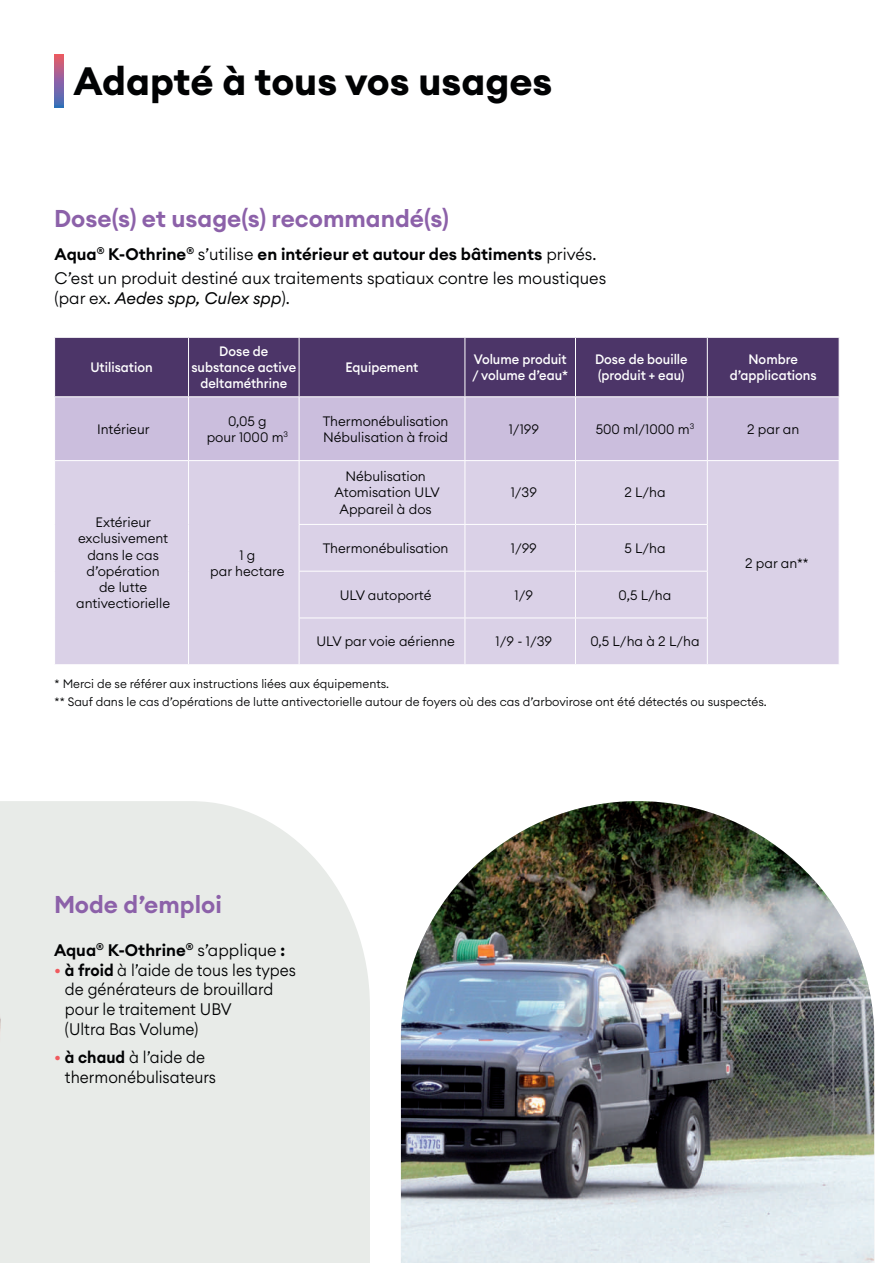
<style>
.page{position:relative;width:893px;height:1263px;background:#fff}
.page>*{position:absolute;margin:0;border:0;box-sizing:border-box;transform-origin:0 0}
.t1{font:700 39px "Euclid Circular A";color:#010203}
.t2{font:600 24px "Euclid Circular A";color:#8c61a9}
.t3{font:300 16.5px/24px "Euclid Circular A";color:#010203}
.t4{font:300 16.5px/19.8px "Euclid Circular A";color:#010203;scale:.95 1}
.t5{font:600 16.5px "Euclid Circular A";color:#010203}
.t6{font:italic 16.5px "Euclid Circular A";color:#010203}
.t7{font:300 13.5px/16.2px "Euclid Circular A";color:#010203;text-align:center}
.t8{font:500 13.5px/16.2px "Euclid Circular A";color:#fff;text-align:center;scale:.95 1}
.t9{font:300 12px/18.6px "Euclid Circular A";color:#010203}
.s1{font-weight:600}
.s2{font-weight:300;font-style:normal}
.s3{font-weight:300}
.s4{color:#f05a5e}
</style>
<div class="page">
<div style="left:0;top:801px;width:370px;height:462px;background:#e8ebe8"></div>
<div style="left:55px;top:338px;width:784px;height:58px;background:#4c3568"></div>
<div style="left:55px;top:397px;width:784px;height:63px;background:#cbbedd"></div>
<div style="left:55px;top:461px;width:784px;height:203px;background:#dad1e7"></div>
<hr style="left:188px;top:338px;width:1px;height:58px;background:#fff">
<hr style="left:299px;top:338px;width:1px;height:58px;background:#fff">
<hr style="left:465px;top:338px;width:1px;height:58px;background:#fff">
<hr style="left:575px;top:338px;width:1px;height:58px;background:#fff">
<hr style="left:707px;top:338px;width:1px;height:58px;background:#fff">
<hr style="left:188px;top:397px;width:1px;height:63px;background:#fff">
<hr style="left:299px;top:397px;width:1px;height:63px;background:#fff">
<hr style="left:465px;top:397px;width:1px;height:63px;background:#fff">
<hr style="left:707px;top:397px;width:1px;height:63px;background:#fff">
<hr style="left:188px;top:461px;width:1px;height:63px;background:#fff">
<hr style="left:299px;top:461px;width:1px;height:63px;background:#fff">
<hr style="left:465px;top:461px;width:1px;height:63px;background:#fff">
<hr style="left:575px;top:461px;width:1px;height:63px;background:#fff">
<hr style="left:188px;top:524px;width:1px;height:47px;background:#fff">
<hr style="left:299px;top:525px;width:1px;height:46px;background:#fff">
<hr style="left:465px;top:525px;width:1px;height:46px;background:#fff">
<hr style="left:575px;top:525px;width:1px;height:46px;background:#fff">
<hr style="left:188px;top:571px;width:1px;height:47px;background:#fff">
<hr style="left:299px;top:571px;width:1px;height:47px;background:#fff">
<hr style="left:465px;top:571px;width:1px;height:47px;background:#fff">
<hr style="left:575px;top:571px;width:1px;height:47px;background:#fff">
<hr style="left:188px;top:618px;width:1px;height:46px;background:#fff">
<hr style="left:299px;top:618px;width:1px;height:46px;background:#fff">
<hr style="left:465px;top:618px;width:1px;height:46px;background:#fff">
<hr style="left:575px;top:618px;width:1px;height:46px;background:#fff">
<hr style="left:707px;top:461px;width:1px;height:63px;background:#fff">
<hr style="left:707px;top:525px;width:1px;height:46px;background:#fff">
<hr style="left:707px;top:571px;width:1px;height:47px;background:#fff">
<hr style="left:707px;top:618px;width:1px;height:46px;background:#fff">
<hr style="left:299px;top:524px;width:166px;height:1px;background:#fff">
<hr style="left:465px;top:524px;width:110px;height:1px;background:#fff">
<hr style="left:575px;top:524px;width:133px;height:1px;background:#fff">
<hr style="left:299px;top:571px;width:166px;height:1px;background:#fff">
<hr style="left:465px;top:571px;width:110px;height:1px;background:#fff">
<hr style="left:575px;top:571px;width:133px;height:1px;background:#fff">
<hr style="left:299px;top:618px;width:166px;height:1px;background:#fff">
<hr style="left:465px;top:618px;width:110px;height:1px;background:#fff">
<hr style="left:575px;top:618px;width:133px;height:1px;background:#fff">
<hr style="left:575px;top:397px;width:1px;height:63px;background:#fff">
<svg style="left:54px;top:54px;width:9px;height:54px"></svg>
<img style="left:401px;top:801px;width:473px;height:462px">
<img style="left:0;top:1012px;width:1px;height:31px">
<h1 class="t1" style="left:74px;top:56px;width:480px">Adapté à tous vos usages</h1>
<h2 class="t2" style="left:54px;top:203px;width:396px">Dose(s) et usage(s) recommandé(s)</h2>
<p class="t3" style="left:55px;top:242px;width:553px"><span class="s1">Aqua</span><sup>®</sup> <span class="s1">K-Othrine</span><sup>®</sup> s’utilise <span class="s1">en intérieur et autour des bâtiments</span> privés.<br>C’est un produit destiné aux traitements spatiaux contre les moustiques</p>
<p class="t6" style="left:55px;top:287px;width:237px"><span class="s2">(par ex.</span> Aedes spp, Culex spp<span class="s2">).</span></p>
<p class="t8" style="left:90px;top:359px;width:67px">Utilisation</p>
<p class="t8" style="left:191px;top:343px;width:112px">Dose de substance active deltaméthrine</p>
<p class="t8" style="left:346px;top:359px;width:78px">Equipement</p>
<p class="t8" style="left:472px;top:351px;width:103px;text-align:left">Volume produit / volume d’eau*</p>
<p class="t8" style="left:595px;top:351px;width:99px;text-align:left">Dose de bouille (produit + eau)</p>
<p class="t8" style="left:730px;top:351px;width:93px">Nombre d’applications</p>
<p class="t7" style="left:97px;top:421px;width:54px">Intérieur</p>
<p class="t7" style="left:207px;top:412px;width:83px">0,05 g<br>pour 1000 m<sup>3</sup></p>
<p class="t7" style="left:323px;top:412px;width:127px;text-align:left">Thermonébulisation<br>Nébulisation à froid</p>
<p class="t7" style="left:509px;top:421px;width:32px">1/199</p>
<p class="t7" style="left:596px;top:421px;width:100px">500 ml/1000 m<sup>3</sup></p>
<p class="t7" style="left:747px;top:421px;width:54px">2 par an</p>
<p class="t7" style="left:76px;top:514px;width:96px">Extérieur exclusivement dans le cas d’opération<br>de lutte antivectiorielle</p>
<p class="t7" style="left:210px;top:546px;width:76px">1 g<br>par hectare</p>
<p class="t7" style="left:335px;top:468px;width:107px">Nébulisation<br>Atomisation ULV<br>Appareil à dos</p>
<p class="t7" style="left:511px;top:484px;width:28px">1/39</p>
<p class="t7" style="left:624px;top:484px;width:43px">2 L/ha</p>
<p class="t7" style="left:323px;top:540px;width:127px">Thermonébulisation</p>
<p class="t7" style="left:511px;top:540px;width:27px">1/99</p>
<p class="t7" style="left:624px;top:540px;width:43px">5 L/ha</p>
<p class="t7" style="left:340px;top:586px;width:93px">ULV autoporté</p>
<p class="t7" style="left:515px;top:586px;width:20px">1/9</p>
<p class="t7" style="left:619px;top:586px;width:54px">0,5 L/ha</p>
<p class="t7" style="left:316px;top:633px;width:140px">ULV par voie aérienne</p>
<p class="t7" style="left:496px;top:633px;width:58px">1/9 - 1/39</p>
<p class="t7" style="left:590px;top:633px;width:111px">0,5 L/ha à 2 L/ha</p>
<p class="t7" style="left:745px;top:554px;width:65px">2 par an**</p>
<p class="t9" style="left:55px;top:674px;width:714px">* Merci de se référer aux instructions liées aux équipements.<br>** Sauf dans le cas d’opérations de lutte antivectorielle autour de foyers où des cas d’arbovirose ont été détectés ou suspectés.</p>
<h2 class="t2" style="left:54px;top:889px;width:169px">Mode d’emploi</h2>
<p class="t5" style="left:54px;top:939px;width:232px">Aqua<sup>®</sup> K-Othrine<sup>®</sup> <span class="s3">s’applique</span> :</p>
<p class="t4" style="left:65px;top:960px;width:245px;text-indent:-11px"><span class="s4">•</span> <span class="s1">à froid</span> à l’aide de tous les types de générateurs de brouillard pour le traitement UBV<br>(Ultra Bas Volume)</p>
<p class="t4" style="left:65px;top:1047px;width:161px;text-indent:-11px"><span class="s4">•</span> <span class="s1">à chaud</span> à l’aide de thermonébulisateurs</p>
</div>
